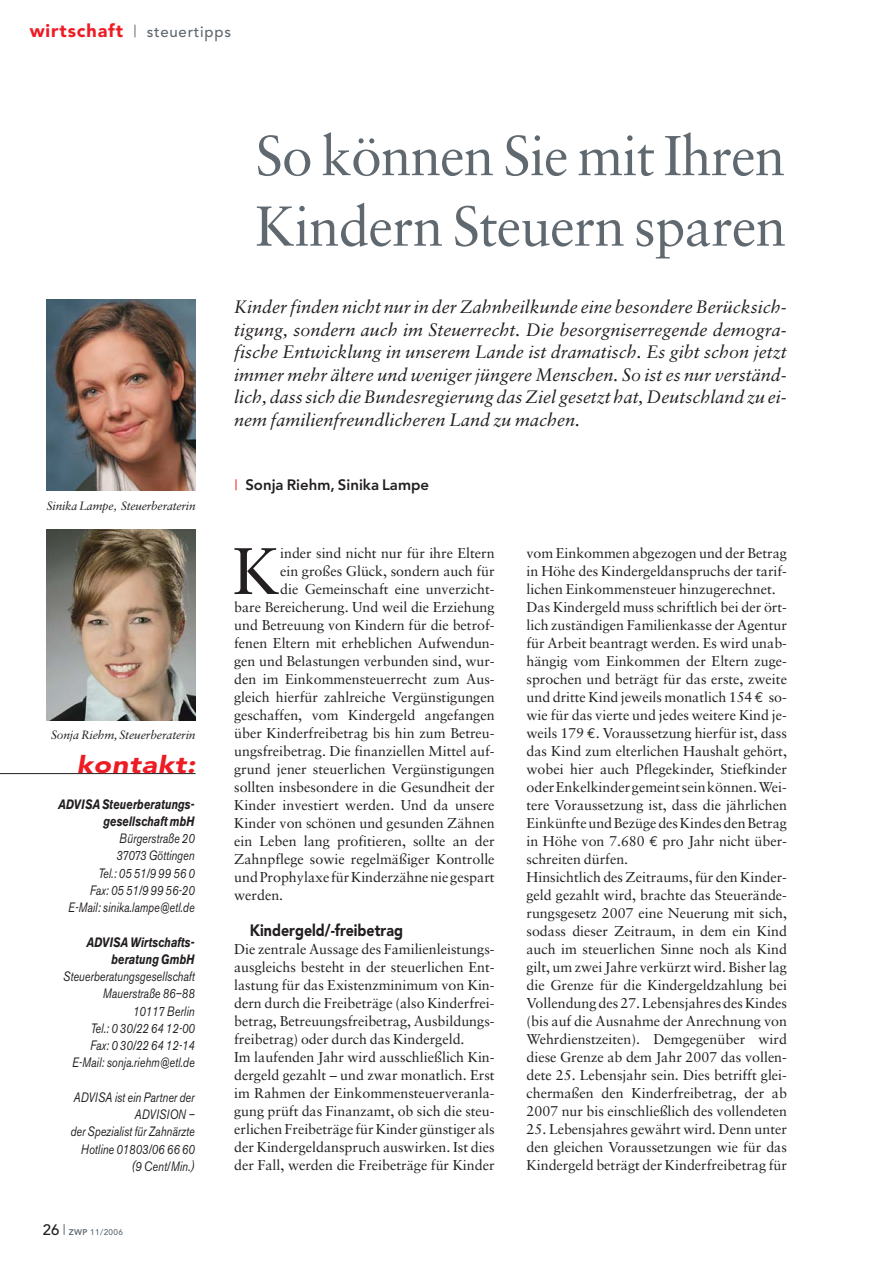
<style>
.page{position:relative;width:893px;height:1263px;background:#fff}
.page>*{position:absolute;margin:0;border:0;box-sizing:border-box;transform-origin:0 0}
.t1{font:65.85px "Sabon";color:#231f20}
.t2{font:56.25px/70.5px "Sabon";letter-spacing:-.015em;color:#606970}
.t3{font:italic 900 24px "Avenir";color:#ed1c24;scale:1.2 1}
.t4{font:italic 18px/22.5px "Sabon";color:#231f20;text-align:justify}
.t5{font:900 18px "Avenir";letter-spacing:.05em;color:#ed1c24}
.t6{font:900 16.35px "Avenir";color:#231f20;scale:.87 1}
.t7{font:800 15px "Avenir";color:#231f20}
.t8{font:500 15px "Avenir";letter-spacing:.05em;color:#606970}
.t9{font:14.25px/18px "Sabon";color:#231f20}
.t10{font:italic 13.5px/17.2px "Akzidenz Grotesk BE";color:#231f20;text-align:right;scale:.8 1}
.t11{font:italic 700 13.5px/17.2px "Akzidenz Grotesk BE";color:#231f20;text-align:right;scale:.8 1}
.t12{font:italic 12px "Sabon";letter-spacing:-.015em;color:#231f20}
.t13{font:500 8.25px "Avenir";letter-spacing:.05em;color:#606970}
.s1{font-size:15px;color:#231f20}
.s2{font-weight:800}
.s3{font-family:"Euro Mono"}
</style>
<div class="page">
<svg style="left:135px;top:25px;width:1px;height:12px"></svg>
<hr style="left:0;top:773px;width:196px;height:1px;background:#231f20">
<img style="left:47px;top:529px;width:149px;height:191px">
<img style="left:47px;top:300px;width:149px;height:191px">
<p class="t5" style="left:30px;top:24px;width:95px">wirtschaft</p>
<p class="t8" style="left:147px;top:26px;width:86px">steuertipps</p>
<h2 class="t2" style="left:255px;top:125px;width:532px">So können Sie mit Ihren<br>Kindern Steuern sparen</h2>
<p class="t4" style="left:234px;top:297px;width:554px">Kinder finden nicht nur in der Zahnheilkunde eine besondere Berücksich&shy;tigung, sondern auch im Steuerrecht. Die besorgniserregende demogra&shy;fische Entwicklung in unserem Lande ist dramatisch. Es gibt schon jetzt immer mehr ältere und weniger jüngere Menschen. So ist es nur verständ&shy;lich, dass sich die Bundesregierung das Ziel gesetzt hat, Deutschland zu ei&shy;nem familienfreundlicheren Land zu machen.</p>
<p class="t12" style="left:47px;top:500px;width:150px">Sinika Lampe, Steuerberaterin</p>
<p class="t12" style="left:51px;top:730px;width:146px">Sonja Riehm, Steuerberaterin</p>
<h3 class="t3" style="left:77px;top:755px;width:104px">kontakt:</h3>
<p class="t11" style="left:59px;top:796px;width:172px">ADVISA Steuerberatungs&shy;gesellschaft mbH</p>
<p class="t10" style="left:68px;top:831px;width:159px">Bürgerstraße 20<br>37073 Göttingen<br>Tel.: 05 51/9 99 56 0<br>Fax: 05 51/9 99 56-20<br>E-Mail: sinika.lampe@etl.de</p>
<p class="t11" style="left:87px;top:934px;width:136px">ADVISA Wirtschafts&shy;beratung GmbH</p>
<p class="t10" style="left:63px;top:969px;width:166px">Steuerberatungsgesellschaft<br>Mauerstraße 86–88<br>10117 Berlin<br>Tel.: 0 30/22 64 12-00<br>Fax: 0 30/22 64 12-14<br>E-Mail: sonja.riehm@etl.de</p>
<p class="t10" style="left:70px;top:1090px;width:157px">ADVISA ist ein Partner der<br>ADVISION –<br>der Spezialist für Zahnärzte<br>Hotline 01803/06 66 60 (9 Cent/Min.)</p>
<p class="t13" style="left:43px;top:1228px;width:82px"><span class="s1">26</span> <span class="s2">ZWP</span> 11/2006</p>
<p class="t7" style="left:245px;top:479px;width:185px">Sonja Riehm, Sinika Lampe</p>
<h1 class="t1" style="left:233px;top:544px;width:49px">K</h1>
<p class="t9" style="left:280px;top:545px;width:216px">inder sind nicht nur für ihre Eltern</p>
<p class="t9" style="left:280px;top:563px;width:216px">ein großes Glück, sondern auch für</p>
<p class="t9" style="left:280px;top:581px;width:216px">die Gemeinschaft eine unverzicht-</p>
<p class="t9" style="left:234px;top:599px;width:262px">bare Bereicherung. Und weil die Erziehung</p>
<p class="t9" style="left:234px;top:617px;width:262px">und Betreuung von Kindern für die betrof-</p>
<p class="t9" style="left:234px;top:635px;width:262px">fenen Eltern mit erheblichen Aufwendun-</p>
<p class="t9" style="left:234px;top:653px;width:262px">gen und Belastungen verbunden sind, wur-</p>
<p class="t9" style="left:234px;top:671px;width:262px">den im Einkommensteuerrecht zum Aus-</p>
<p class="t9" style="left:234px;top:689px;width:262px">gleich hierfür zahlreiche Vergünstigungen</p>
<p class="t9" style="left:234px;top:707px;width:262px">geschaffen, vom Kindergeld angefangen</p>
<p class="t9" style="left:234px;top:725px;width:262px">über Kinderfreibetrag bis hin zum Betreu-</p>
<p class="t9" style="left:234px;top:743px;width:262px">ungsfreibetrag. Die finanziellen Mittel auf-</p>
<p class="t9" style="left:234px;top:761px;width:262px">grund jener steuerlichen Vergünstigungen</p>
<p class="t9" style="left:234px;top:779px;width:262px">sollten insbesondere in die Gesundheit der</p>
<p class="t9" style="left:234px;top:797px;width:262px">Kinder investiert werden. Und da unsere</p>
<p class="t9" style="left:234px;top:815px;width:262px">Kinder von schönen und gesunden Zähnen</p>
<p class="t9" style="left:234px;top:833px;width:262px">ein Leben lang profitieren, sollte an der</p>
<p class="t9" style="left:234px;top:851px;width:262px">Zahnpflege sowie regelmäßiger Kontrolle</p>
<p class="t9" style="left:234px;top:869px;width:262px">und Prophylaxe für Kinderzähne nie gespart</p>
<p class="t9" style="left:234px;top:887px;width:51px">werden.</p>
<p class="t6" style="left:250px;top:924px;width:177px">Kindergeld/-freibetrag</p>
<p class="t9" style="left:234px;top:941px;width:262px">Die zentrale Aussage des Familienleistungs&shy;ausgleichs besteht in der steuerlichen Ent&shy;lastung für das Existenzminimum von Kin&shy;dern durch die Freibeträge (also Kinderfrei&shy;betrag, Betreuungsfreibetrag, Ausbildungs&shy;freibetrag) oder durch das Kindergeld.<br>Im laufenden Jahr wird ausschließlich Kin&shy;dergeld gezahlt – und zwar monatlich. Erst im Rahmen der Einkommensteuerveranla&shy;gung prüft das Finanzamt, ob sich die steu&shy;erlichen Freibeträge für Kinder günstiger als der Kindergeldanspruch auswirken. Ist dies der Fall, werden die Freibeträge für Kinder</p>
<p class="t9" style="left:526px;top:545px;width:262px">vom Einkommen abgezogen und der Betrag in Höhe des Kindergeldanspruchs der tarif&shy;lichen Einkommensteuer hinzugerechnet.<br>Das Kindergeld muss schriftlich bei der ört&shy;lich zuständigen Familienkasse der Agentur für Arbeit beantragt werden. Es wird unab&shy;hängig vom Einkommen der Eltern zuge&shy;sprochen und beträgt für das erste, zweite und dritte Kind jeweils monatlich 154 <span class="s3">€</span> so&shy;wie für das vierte und jedes weitere Kind je&shy;weils 179 <span class="s3">€</span>. Voraussetzung hierfür ist, dass das Kind zum elterlichen Haushalt gehört, wobei hier auch Pflegekinder, Stiefkinder oder Enkelkinder gemeint sein können. Wei&shy;tere Voraussetzung ist, dass die jährlichen Einkünfte und Bezüge des Kindes den Betrag in Höhe von 7.680 <span class="s3">€</span> pro Jahr nicht über&shy;schreiten dürfen.<br>Hinsichtlich des Zeitraums, für den Kinder&shy;geld gezahlt wird, brachte das Steuerände&shy;rungsgesetz 2007 eine Neuerung mit sich, sodass dieser Zeitraum, in dem ein Kind auch im steuerlichen Sinne noch als Kind gilt, um zwei Jahre verkürzt wird. Bisher lag die Grenze für die Kindergeldzahlung bei Vollendung des 27. Lebensjahres des Kindes (bis auf die Ausnahme der Anrechnung von Wehrdienstzeiten). Demgegenüber wird diese Grenze ab dem Jahr 2007 das vollen&shy;dete 25. Lebensjahr sein. Dies betrifft glei&shy;chermaßen den Kinderfreibetrag, der ab 2007 nur bis einschließlich des vollendeten</p>
<p class="t9" style="left:526px;top:1121px;width:262px;text-align:justify">25. Lebensjahres gewährt wird. Denn unter den gleichen Voraussetzungen wie für das Kindergeld beträgt der Kinderfreibetrag für</p>
</div>
